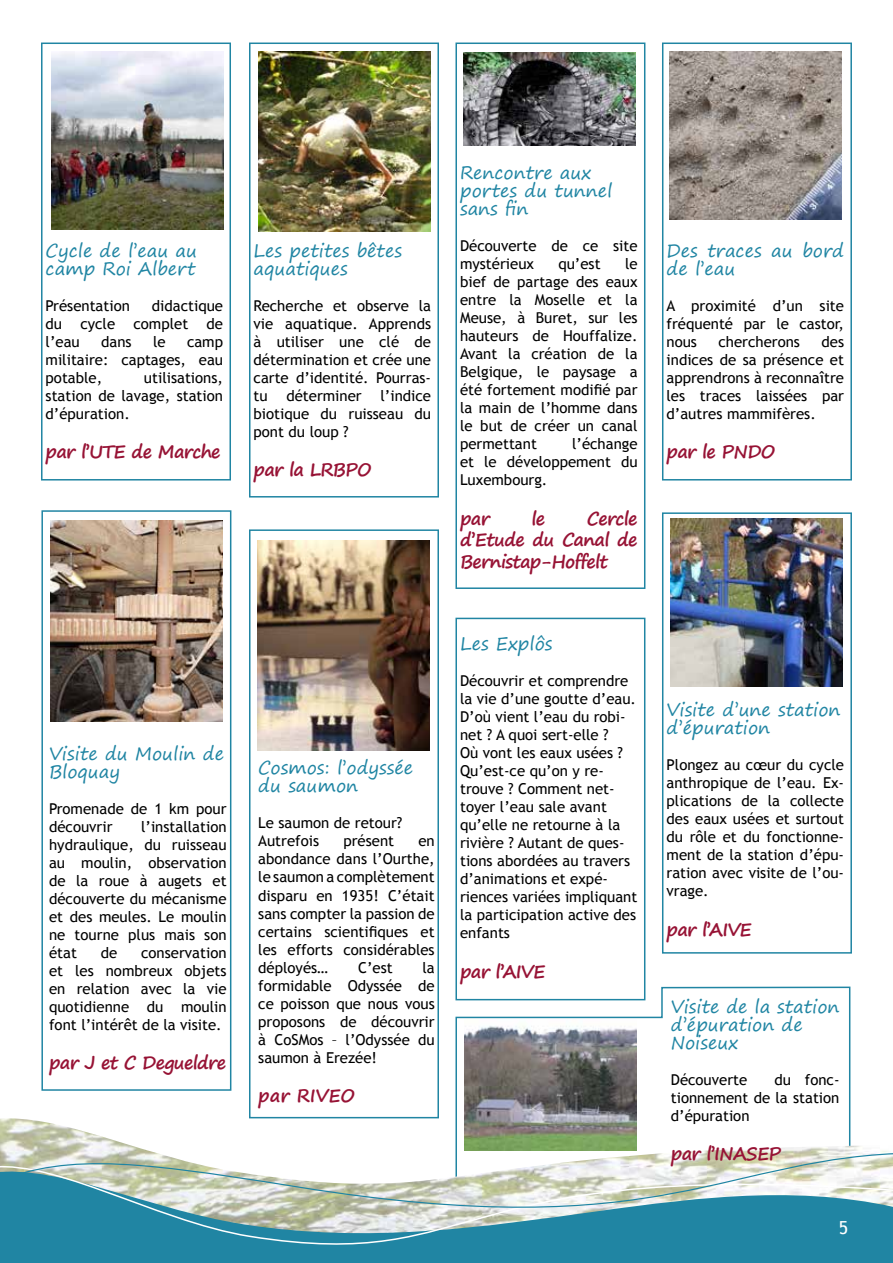
<style>
.page{position:relative;width:893px;height:1263px;background:#fff}
.page>*{position:absolute;margin:0;border:0;box-sizing:border-box;transform-origin:0 0}
.t1{font:18px/18px "Segoe Print";color:#2085a3}
.t2{font:700 18px/21.6px "Segoe Print";letter-spacing:-.04em;color:#971335;text-align:justify}
.t3{font:700 18px "Segoe Print";color:#971335}
.t4{font:18px "Trebuchet MS";color:#fff}
.t5{font:15px/18px "Trebuchet MS";color:#000;text-align:justify}
</style>
<div class="page">
<svg style="left:455px;top:986px;width:396px;height:118px"></svg>
<div style="left:41px;top:510px;width:190px;height:581px;border:2px solid #2085a3"></div>
<div style="left:455px;top:43px;width:190px;height:546px;border:2px solid #2085a3"></div>
<img style="left:0;top:1118px;width:888px;height:34px">
<svg style="left:0;top:1152px;width:893px;height:111px"></svg>
<div style="left:41px;top:43px;width:190px;height:437px;border:2px solid #2085a3"></div>
<div style="left:249px;top:43px;width:190px;height:454px;border:2px solid #2085a3"></div>
<img style="left:463px;top:52px;width:173px;height:94px">
<img style="left:670px;top:51px;width:172px;height:168px">
<div style="left:662px;top:43px;width:190px;height:437px;border:2px solid #2085a3"></div>
<img style="left:51px;top:51px;width:172px;height:179px">
<img style="left:258px;top:51px;width:173px;height:180px">
<img style="left:50px;top:520px;width:172px;height:202px">
<div style="left:662px;top:512px;width:190px;height:442px;border:2px solid #2085a3"></div>
<img style="left:670px;top:519px;width:173px;height:168px">
<img style="left:464px;top:1019px;width:172px;height:131px">
<img style="left:257px;top:540px;width:173px;height:210px">
<div style="left:249px;top:529px;width:190px;height:589px;border:2px solid #2085a3"></div>
<div style="left:455px;top:618px;width:190px;height:382px;border:2px solid #2085a3"></div>
<p class="t1" style="left:46px;top:241px;width:153px">Cycle de l’eau au camp Roi Albert</p>
<p class="t5" style="left:46px;top:297px;width:86px">Présentation</p>
<p class="t5" style="left:46px;top:297px;width:179px;text-indent:106px">didactique du cycle complet de l’eau</p>
<p class="t5" style="left:101px;top:333px;width:32px">dans</p>
<p class="t5" style="left:153px;top:333px;width:14px">le</p>
<p class="t5" style="left:46px;top:333px;width:179px;text-indent:141px">camp militaire: captages, eau potable,</p>
<p class="t5" style="left:46px;top:369px;width:179px;text-indent:98px">utilisations, station de lavage, station d’épuration.</p>
<p class="t2" style="left:46px;top:441px;width:176px">par l’UTE de Marche</p>
<p class="t1" style="left:49px;top:744px;width:176px">Visite du Moulin de<br>Bloquay</p>
<p class="t5" style="left:49px;top:799px;width:179px">Promenade de 1 km pour découvrir</p>
<p class="t5" style="left:49px;top:817px;width:179px;text-indent:92px">l’installation hydraulique, du ruisseau au moulin, observation de la roue à augets et découverte du mécanisme et des meules. Le moulin ne tourne plus mais son état</p>
<p class="t5" style="left:101px;top:943px;width:18px">de</p>
<p class="t5" style="left:49px;top:943px;width:179px;text-indent:92px">conservation et les nombreux objets en relation avec la vie quotidienne du moulin font l’intérêt de la visite.</p>
<p class="t2" style="left:49px;top:1051px;width:179px">par J et C Degueldre</p>
<p class="t1" style="left:254px;top:241px;width:150px">Les petites bêtes aquatiques</p>
<p class="t5" style="left:254px;top:297px;width:179px">Recherche et observe la vie aquatique. Apprends à utiliser une clé de détermination et crée une carte d’identité. Pourras&shy;tu déterminer l’indice biotique du ruisseau du pont du loup ?</p>
<p class="t2" style="left:254px;top:459px;width:120px">par la LRBPO</p>
<p class="t1" style="left:258px;top:759px;width:157px">Cosmos: l’odyssée du saumon</p>
<p class="t5" style="left:258px;top:814px;width:146px">Le saumon de retour?<br>Autrefois</p>
<p class="t5" style="left:343px;top:832px;width:52px">présent</p>
<p class="t5" style="left:258px;top:832px;width:178px;text-indent:160px">en abondance dans l’Ourthe, le saumon a complètement disparu en 1935! C’était sans compter la passion de certains scientifiques et les efforts considérables déployés…</p>
<p class="t5" style="left:258px;top:958px;width:178px;text-indent:164px">la formidable Odyssée de ce poisson que nous vous proposons de découvrir à CoSMos – l’Odyssée du saumon à Erezée!</p>
<p class="t3" style="left:258px;top:1079px;width:98px">par RIVEO</p>
<p class="t5" style="left:358px;top:958px;width:36px">C’est</p>
<p class="t1" style="left:460px;top:163px;width:154px">Rencontre aux portes du tunnel sans fin</p>
<p class="t5" style="left:460px;top:237px;width:179px">Découverte de ce site mystérieux</p>
<p class="t5" style="left:460px;top:255px;width:179px;text-indent:165px">le bief de partage des eaux entre la Moselle et la Meuse, à Buret, sur les hauteurs de Houffalize.<br>Avant la création de la Belgique, le paysage a été fortement modifié par la main de l’homme dans le but de créer un canal permettant</p>
<p class="t5" style="left:558px;top:255px;width:44px">qu’est</p>
<p class="t5" style="left:460px;top:435px;width:179px;text-indent:112px">l’échange et le développement du Luxembourg.</p>
<p class="t2" style="left:460px;top:507px;width:31px">par</p>
<p class="t2" style="left:531px;top:507px;width:15px">le</p>
<p class="t2" style="left:460px;top:507px;width:179px;text-indent:127px">Cercle d’Etude du Canal de Bernistap-Hoffelt</p>
<p class="t1" style="left:460px;top:634px;width:94px">Les Explôs</p>
<p class="t5" style="left:460px;top:672px;width:179px;text-align:left">Découvrir et comprendre la vie d’une goutte d’eau.<br>D’où vient l’eau du robi&shy;net ? A quoi sert-elle ?<br>Où vont les eaux usées ?<br>Qu’est-ce qu’on y re&shy;trouve ? Comment net&shy;toyer l’eau sale avant qu’elle ne retourne à la rivière ? Autant de ques&shy;tions abordées au travers d’animations et expé&shy;riences variées impliquant la participation active des enfants</p>
<p class="t2" style="left:460px;top:960px;width:87px">par l’AIVE</p>
<p class="t1" style="left:666px;top:241px;width:179px">Des traces au bord de l’eau</p>
<p class="t5" style="left:666px;top:297px;width:179px">A proximité d’un site fréquenté par le castor, nous</p>
<p class="t5" style="left:666px;top:333px;width:179px;text-indent:155px">des indices de sa présence et apprendrons à reconnaître les traces laissées par d’autres mammifères.</p>
<p class="t2" style="left:666px;top:441px;width:110px">par le PNDO</p>
<p class="t5" style="left:718px;top:333px;width:83px">chercherons</p>
<p class="t1" style="left:666px;top:700px;width:175px">Visite d’une station d’épuration</p>
<p class="t5" style="left:666px;top:756px;width:179px">Plongez au cœur du cycle anthropique de l’eau. Ex&shy;plications de la collecte des eaux usées et surtout du rôle et du fonctionne&shy;ment de la station d’épu&shy;ration avec visite de l’ou&shy;vrage.</p>
<p class="t2" style="left:666px;top:918px;width:87px">par l’AIVE</p>
<p class="t1" style="left:671px;top:997px;width:170px">Visite de la station d’épuration de<br>Noiseux</p>
<p class="t5" style="left:671px;top:1070px;width:78px">Découverte</p>
<p class="t5" style="left:671px;top:1070px;width:170px;text-indent:104px">du fonc&shy;tionnement de la station d’épuration</p>
<p class="t2" style="left:671px;top:1142px;width:112px">par l’INASEP</p>
<p class="t4" style="left:839px;top:1217px;width:11px">5</p>
</div>
